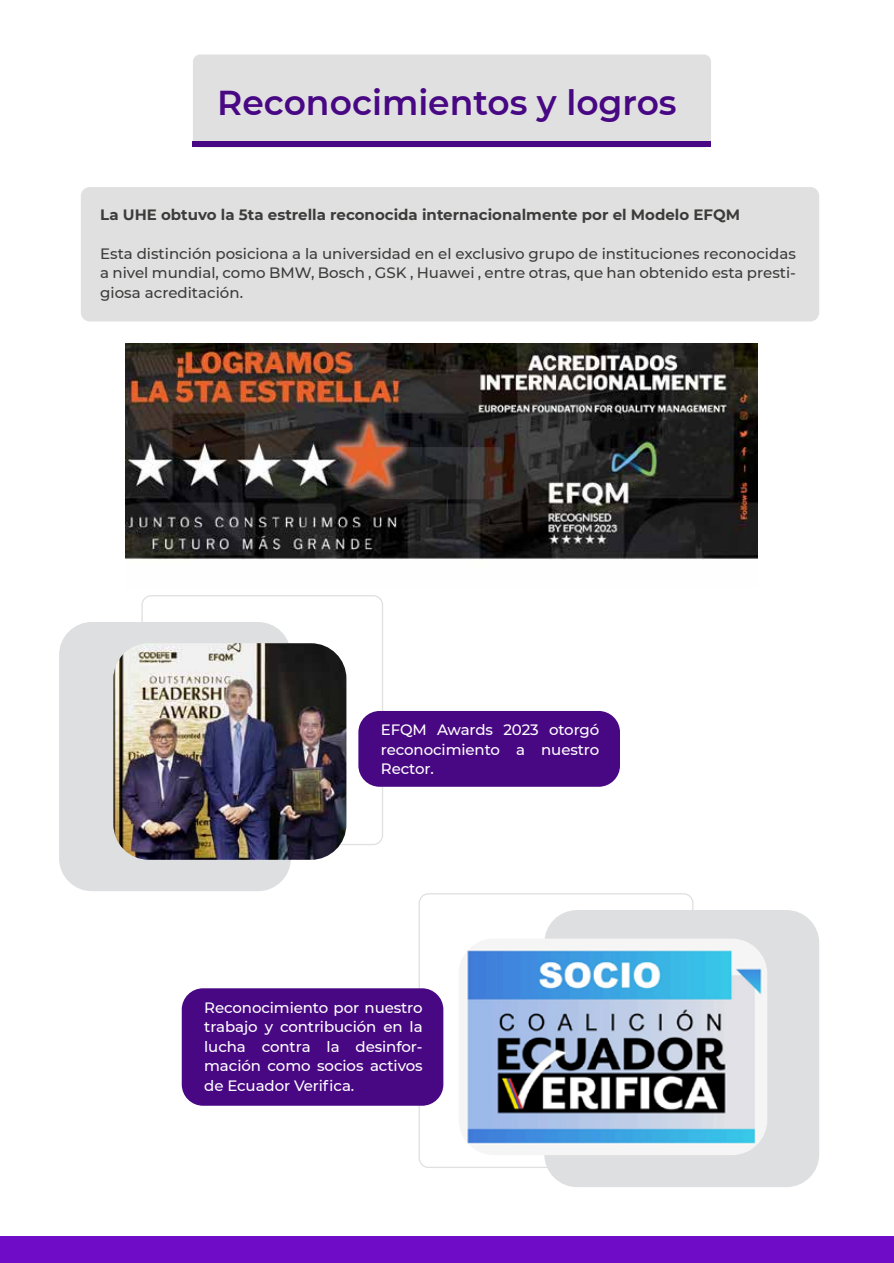
<style>
.page{position:relative;width:894px;height:1263px;background:#fff}
.page>*{position:absolute;margin:0;border:0;box-sizing:border-box;transform-origin:0 0}
.t1{font:600 34.5px "Montserrat";color:#480783}
.t2{font:500 15px/19.5px "Montserrat";color:#3c3c3b;text-align:justify}
.t3{font:500 15px/19.5px "Montserrat";letter-spacing:-.005em;color:#fff;text-align:justify}
.t4{font:700 15px "Montserrat";color:#3c3c3b}
</style>
<div class="page">
<img style="left:125px;top:343px;width:632px;height:216px">
<div style="left:81px;top:187px;width:738px;height:134px;background:#e0e0e0;border-radius:9px"></div>
<div style="left:59px;top:622px;width:232px;height:269px;background:#dedfe0;border-radius:33px"></div>
<img style="left:113px;top:643px;width:233px;height:217px">
<div style="left:358px;top:711px;width:262px;height:76px;background:#480783;border-radius:21px"></div>
<div style="left:544px;top:910px;width:275px;height:277px;background:#dedfe0;border-radius:33px"></div>
<img style="left:467px;top:939px;width:300px;height:216px">
<div style="left:182px;top:988px;width:261px;height:118px;background:#480783;border-radius:21px"></div>
<div style="left:193px;top:55px;width:518px;height:92px;background:#e0e0e0;border-radius:7px"></div>
<div style="left:193px;top:141px;width:518px;height:6px;background:#480783"></div>
<div style="left:0;top:1237px;width:894px;height:26px;background:#6f0cc7"></div>
<h1 class="t1" style="left:217px;top:78px;width:461px">Reconocimientos y logros</h1>
<p class="t4" style="left:100px;top:204px;width:641px">La UHE obtuvo la 5ta estrella reconocida internacionalmente por el Modelo EFQM</p>
<p class="t2" style="left:100px;top:243px;width:697px">Esta distinción posiciona a la universidad en el exclusivo grupo de instituciones reconocidas a nivel mundial, como BMW, Bosch , GSK , Huawei , entre otras, que han obtenido esta presti&shy;giosa acreditación.</p>
<p class="t3" style="left:381px;top:720px;width:220px">EFQM Awards 2023 otorgó reconocimiento a nuestro Rector.</p>
<p class="t3" style="left:204px;top:997px;width:220px">Reconocimiento por nuestro trabajo y contribución en la lucha contra la desinfor&shy;mación como socios activos de Ecuador Verifica.</p>
</div>
